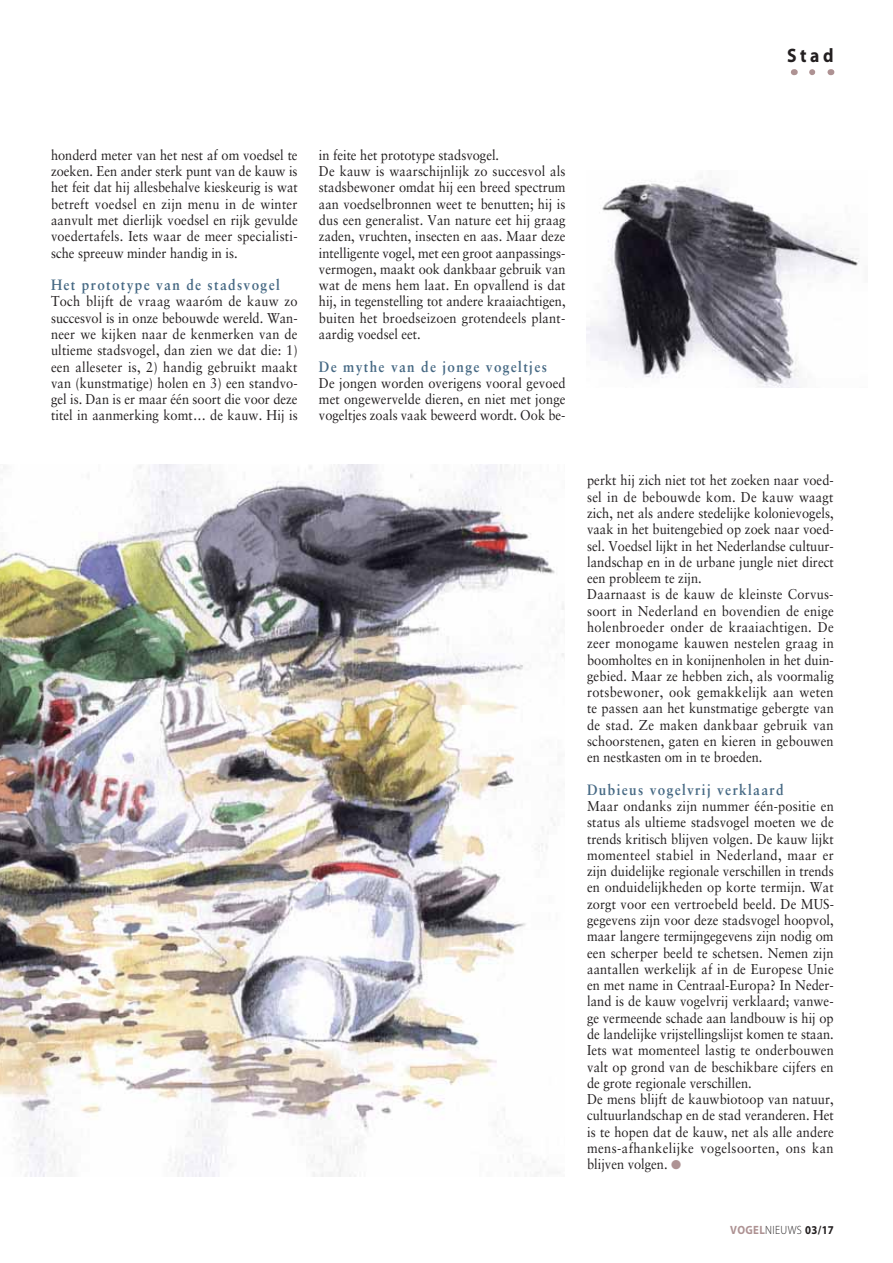
<style>
.page{position:relative;width:893px;height:1263px;background:#fff}
.page>*{position:absolute;margin:0;border:0;box-sizing:border-box;transform-origin:0 0}
.t1{font:700 19.5px "Myriad Pro";color:#231f20;scale:.9 1}
.t2{font:700 15px "Sabon LT Std";letter-spacing:.1em;color:#456883;scale:.9 1}
.t3{font:14.25px/16.4px "Sabon LT Std";letter-spacing:.01em;color:#231f20;text-align:justify;scale:.9 1}
.t4{font:300 12px "Myriad Pro";letter-spacing:.035em;color:#231f20;scale:.9 1}
.s1{color:#ae9293}
.s2{font-weight:700;color:#ae9293}
.s3{font-weight:700}
</style>
<div class="page">
<svg style="left:812px;top:69px;width:4px;height:6px"></svg>
<img style="left:0;top:465px;width:564px;height:712px">
<img style="left:587px;top:181px;width:272px;height:206px">
<h1 class="t1" style="left:787px;top:48px;width:53px">Stad</h1>
<p class="t3" style="left:51px;top:148px;width:276px">honderd meter van het nest af om voedsel te zoeken. Een ander sterk punt van de kauw is het feit dat hij allesbehalve kieskeurig is wat betreft voedsel en zijn menu in de winter aanvult met dierlijk voedsel en rijk gevulde voedertafels. Iets waar de meer specialisti&shy;sche spreeuw minder handig in is.</p>
<p class="t2" style="left:51px;top:278px;width:256px">Het prototype van de stadsvogel</p>
<p class="t3" style="left:51px;top:294px;width:276px">Toch blijft de vraag waaróm de kauw zo succesvol is in onze bebouwde wereld. Wan&shy;neer we kijken naar de kenmerken van de ultieme stadsvogel, dan zien we dat die: 1) een alleseter is, 2) handig gebruikt maakt van (kunstmatige) holen en 3) een standvo&shy;gel is. Dan is er maar één soort die voor deze titel in aanmerking komt… de kauw. Hij is</p>
<p class="t3" style="left:319px;top:148px;width:276px;text-align:left">in feite het prototype stadsvogel.<br>De kauw is waarschijnlijk zo succesvol als stadsbewoner omdat hij een breed spectrum aan voedselbronnen weet te benutten; hij is dus een generalist. Van nature eet hij graag zaden, vruchten, insecten en aas. Maar deze intelligente vogel, met een groot aanpassings&shy;vermogen, maakt ook dankbaar gebruik van wat de mens hem laat. En opvallend is dat hij, in tegenstelling tot andere kraaiachtigen, buiten het broedseizoen grotendeels plant&shy;aardig voedsel eet.</p>
<p class="t2" style="left:319px;top:359px;width:255px">De mythe van de jonge vogeltjes</p>
<p class="t3" style="left:319px;top:375px;width:276px">De jongen worden overigens vooral gevoed met ongewervelde dieren, en niet met jonge vogeltjes zoals vaak beweerd wordt. Ook be-</p>
<p class="t3" style="left:587px;top:473px;width:276px;text-align:left">perkt hij zich niet tot het zoeken naar voed&shy;sel in de bebouwde kom. De kauw waagt zich, net als andere stedelijke kolonievogels, vaak in het buitengebied op zoek naar voed&shy;sel. Voedsel lijkt in het Nederlandse cultuur&shy;landschap en in de urbane jungle niet direct een probleem te zijn.<br>Daarnaast is de kauw de kleinste Corvus&shy;soort in Nederland en bovendien de enige holenbroeder onder de kraaiachtigen. De zeer monogame kauwen nestelen graag in boomholtes en in konijnenholen in het duin&shy;gebied. Maar ze hebben zich, als voormalig rotsbewoner, ook gemakkelijk aan weten te passen aan het kunstmatige gebergte van de stad. Ze maken dankbaar gebruik van schoorstenen, gaten en kieren in gebouwen en nestkasten om in te broeden.</p>
<p class="t2" style="left:587px;top:782px;width:220px">Dubieus vogelvrij verklaard</p>
<p class="t3" style="left:587px;top:799px;width:276px;text-align:left">Maar ondanks zijn nummer één-positie en status als ultieme stadsvogel moeten we de trends kritisch blijven volgen. De kauw lijkt momenteel stabiel in Nederland, maar er zijn duidelijke regionale verschillen in trends en onduidelijkheden op korte termijn. Wat zorgt voor een vertroebeld beeld. De MUS&shy;gegevens zijn voor deze stadsvogel hoopvol, maar langere termijngegevens zijn nodig om een scherper beeld te schetsen. Nemen zijn aantallen werkelijk af in de Europese Unie en met name in Centraal-Europa? In Neder&shy;land is de kauw vogelvrij verklaard; vanwe&shy;ge vermeende schade aan landbouw is hij op de landelijke vrijstellingslijst komen te staan.<br>Iets wat momenteel lastig te onderbouwen valt op grond van de beschikbare cijfers en de grote regionale verschillen.<br>De mens blijft de kauwbiotoop van natuur, cultuurlandschap en de stad veranderen. Het is te hopen dat de kauw, net als alle andere mens-afhankelijke vogelsoorten, ons kan blijven volgen. <span class="s1">●</span></p>
<p class="t4" style="left:730px;top:1226px;width:117px"><span class="s2">VOGEL</span>NIEUWS <span class="s3">03/17</span></p>
</div>
